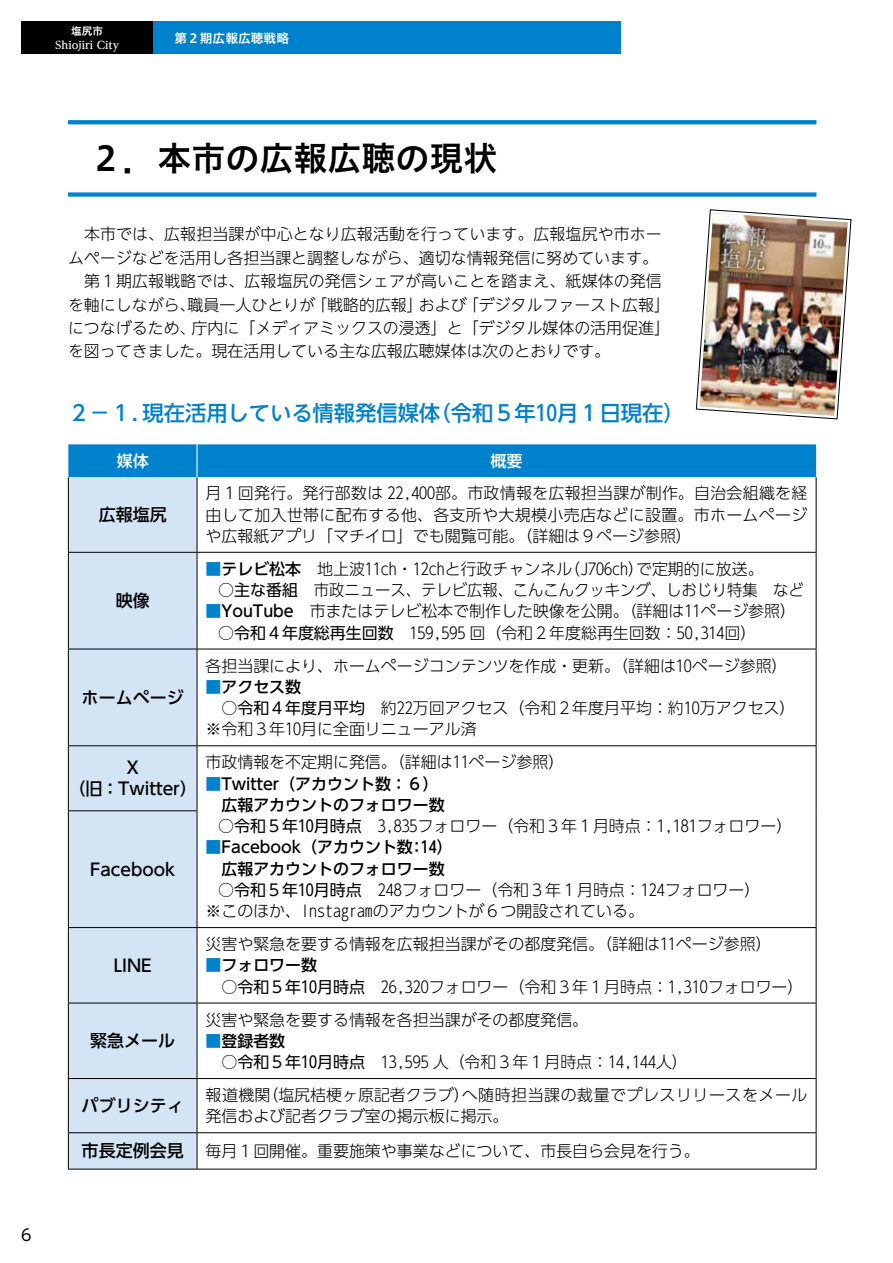
<style>
.page{position:relative;width:893px;height:1263px;background:#fff}
.page>*{position:absolute;margin:0;border:0;box-sizing:border-box;transform-origin:0 0}
.t1{font:34.05px "Hiragino UD Sans Std W6";color:#000}
.t2{font:500 21.3px "UD Shin Go NT Pro";color:#0081cc}
.t3{font:500 16.95px/21.3px "UD Shin Go Pro";color:#000;text-align:center}
.t4{font:300 15.9px/21.3px "UD Shin Go Pro";color:#000}
.t5{font:300 15.9px/23.4px "UD Shin Go NT Pro";color:#000}
.t6{font:500 15.9px/21.3px "UD Shin Go Pro";color:#000}
.t7{font:500 15.9px "UD Shin Go Pro";color:#fff}
.t8{font:15.9px "UD Shin Go NT Pro";color:#000}
.t9{font:12.75px "Hiragino UD Sans Std W6";color:#fff}
.t10{font:700 10.65px "UD Reimin Pro";color:#fff}
.t11{font:10.65px "Hiragino UD Sans Std W6";color:#fff}
.s1{color:#0081cc}
.s2{font-weight:500}
.s3{font-weight:400}
.s4{font-weight:300;color:#0081cc}
</style>
<div class="page">
<div style="left:153px;top:21px;width:468px;height:33px;background:#0081cc"></div>
<div style="left:21px;top:21px;width:132px;height:33px;background:#000"></div>
<div style="left:68px;top:444px;width:748px;height:33px;background:#0081cc"></div>
<div style="left:69px;top:477px;width:128px;height:692px;background:#d3e4f5"></div>
<svg style="left:197px;top:477px;width:619px;height:692px"></svg>
<hr style="left:196px;top:444px;width:2px;height:33px;background:#fff">
<hr style="left:68px;top:477px;width:1px;height:75px;background:#000">
<hr style="left:197px;top:477px;width:1px;height:75px;background:#000">
<hr style="left:816px;top:477px;width:1px;height:75px;background:#000">
<hr style="left:68px;top:552px;width:129px;height:1px;background:#000">
<hr style="left:68px;top:553px;width:1px;height:96px;background:#000">
<hr style="left:197px;top:552px;width:619px;height:1px;background:#000">
<hr style="left:197px;top:553px;width:1px;height:96px;background:#000">
<hr style="left:816px;top:553px;width:1px;height:96px;background:#000">
<hr style="left:68px;top:649px;width:129px;height:1px;background:#000">
<hr style="left:68px;top:649px;width:1px;height:96px;background:#000">
<hr style="left:197px;top:649px;width:619px;height:1px;background:#000">
<hr style="left:197px;top:649px;width:1px;height:96px;background:#000">
<hr style="left:816px;top:649px;width:1px;height:96px;background:#000">
<hr style="left:68px;top:745px;width:129px;height:1px;background:#000">
<hr style="left:68px;top:746px;width:1px;height:64px;background:#000">
<hr style="left:197px;top:745px;width:619px;height:1px;background:#000">
<hr style="left:197px;top:746px;width:1px;height:64px;background:#000">
<hr style="left:816px;top:746px;width:1px;height:65px;background:#000">
<hr style="left:816px;top:811px;width:1px;height:116px;background:#000">
<hr style="left:68px;top:810px;width:129px;height:1px;background:#000">
<hr style="left:68px;top:811px;width:1px;height:116px;background:#000">
<hr style="left:197px;top:811px;width:1px;height:116px;background:#000">
<hr style="left:68px;top:927px;width:129px;height:1px;background:#000">
<hr style="left:68px;top:928px;width:1px;height:75px;background:#000">
<hr style="left:197px;top:927px;width:619px;height:1px;background:#000">
<hr style="left:197px;top:928px;width:1px;height:75px;background:#000">
<hr style="left:816px;top:928px;width:1px;height:75px;background:#000">
<hr style="left:68px;top:1003px;width:129px;height:1px;background:#000">
<hr style="left:68px;top:1003px;width:1px;height:75px;background:#000">
<hr style="left:197px;top:1003px;width:619px;height:1px;background:#000">
<hr style="left:197px;top:1003px;width:1px;height:75px;background:#000">
<hr style="left:816px;top:1003px;width:1px;height:75px;background:#000">
<hr style="left:68px;top:1078px;width:129px;height:1px;background:#000">
<hr style="left:68px;top:1079px;width:1px;height:53px;background:#000">
<hr style="left:197px;top:1078px;width:619px;height:1px;background:#000">
<hr style="left:197px;top:1079px;width:1px;height:53px;background:#000">
<hr style="left:816px;top:1079px;width:1px;height:53px;background:#000">
<hr style="left:68px;top:1132px;width:129px;height:1px;background:#000">
<hr style="left:68px;top:1133px;width:1px;height:36px;background:#000">
<hr style="left:197px;top:1132px;width:619px;height:1px;background:#000">
<hr style="left:197px;top:1133px;width:1px;height:36px;background:#000">
<hr style="left:816px;top:1133px;width:1px;height:36px;background:#000">
<hr style="left:68px;top:1169px;width:129px;height:1px;background:#000">
<hr style="left:197px;top:1169px;width:619px;height:1px;background:#000">
<svg style="left:68px;top:120px;width:748px;height:4px;background:#0885cd"></svg>
<div style="left:68px;top:192px;width:748px;height:5px;background:#0081cc"></div>
<svg style="left:696px;top:209px;width:156px;height:211px"></svg>
<img style="left:700px;top:213px;width:148px;height:203px">
<p class="t11" style="left:71px;top:23px;width:33px">塩尻市</p>
<p class="t10" style="left:55px;top:36px;width:65px">Shiojiri City</p>
<p class="t9" style="left:174px;top:28px;width:116px">第２期広報広聴戦略</p>
<p class="t8" style="left:21px;top:1222px;width:12px">6</p>
<h1 class="t1" style="left:89px;top:132px;width:410px">２．本市の広報広聴の現状</h1>
<p class="t5" style="left:68px;top:222px;width:603px">　本市では、広報担当課が中心となり広報活動を行っています。広報塩尻や市ホームページなどを活用し各担当課と調整しながら、適切な情報発信に努めています。　第１期広報戦略では、広報塩尻の発信シェアが高いことを踏まえ、紙媒体の発信を軸にしながら、職員一人ひとりが「戦略的広報」および「デジタルファースト広報」につなげるため、庁内に「メディアミックスの浸透」と「デジタル媒体の活用促進」を図ってきました。現在活用している主な広報広聴媒体は次のとおりです。</p>
<h2 class="t2" style="left:68px;top:395px;width:618px">２－１．現在活用している情報発信媒体（令和５年１0月１日現在）</h2>
<p class="t7" style="left:117px;top:448px;width:33px">媒体</p>
<p class="t7" style="left:491px;top:448px;width:33px">概要</p>
<p class="t3" style="left:99px;top:503px;width:70px">広報塩尻</p>
<p class="t4" style="left:206px;top:482px;width:603px;text-align:justify">月１回発行。発行部数は２２,４００部。市政情報を広報担当課が制作。自治会組織を経由して加入世帯に配布する他、各支所や大規模小売店などに設置。市ホームページや広報紙アプリ「マチイロ」でも閲覧可能。（詳細は９ページ参照）</p>
<p class="t3" style="left:116px;top:589px;width:36px">映像</p>
<p class="t3" style="left:82px;top:686px;width:104px">ホームページ</p>
<p class="t4" style="left:206px;top:558px;width:560px"><span class="s1">■</span><span class="s2">テレビ松本　</span>地上波１１ｃｈ・１２ｃｈと行政チャンネル（Ｊ７０６ｃｈ）で定期的に放送。</p>
<p class="t4" style="left:218px;top:579px;width:587px">○<span class="s3">主な番組</span> 市政ニュース、テレビ広報、こんこんクッキング、しおじり特集　など</p>
<p class="t4" style="left:206px;top:600px;width:592px"><span class="s1">■</span><span class="s2">YouTube　</span>市またはテレビ松本で制作した映像を公開。（詳細は11 ページ参照）</p>
<p class="t4" style="left:218px;top:621px;width:540px">○<span class="s3">令和４年度総再生回数</span> 1 59,595 回（令和２年度総再生回数：５0 ,３１４回）</p>
<p class="t4" style="left:206px;top:654px;width:583px">各担当課により、ホームページコンテンツを作成・更新。（詳細は10ページ参照）</p>
<p class="t4" style="left:206px;top:675px;width:591px"><span class="s1">■</span><span class="s2">アクセス数<br></span>　○<span class="s3">令和４年度月平均</span>　約22万回アクセス（令和２年度月平均：約１０万アクセス）※令和３年１０月に全面リニューアル済</p>
<p class="t3" style="left:68px;top:756px;width:130px">X<br>（旧：Twitter）</p>
<p class="t4" style="left:206px;top:751px;width:360px">市政情報を不定期に発信。（詳細は11 ページ参照）</p>
<p class="t6" style="left:221px;top:772px;width:225px;text-indent:-16px"><span class="s4">■</span>Twitter（アカウント数：６）広報アカウントのフォロワー数</p>
<p class="t4" style="left:218px;top:815px;width:576px">○<span class="s3">令和５年１０月時点</span> 3,835フォロワー（令和３年１月時点：１,１８１フォロワー）</p>
<p class="t6" style="left:206px;top:836px;width:249px;text-align:center"><span class="s4">■</span>Facebook（アカウント数：１４）広報アカウントのフォロワー数</p>
<p class="t4" style="left:206px;top:878px;width:556px;text-indent:13px">○<span class="s3">令和５年１０月時点</span> 248フォロワー（令和３年１月時点：１２４フォロワー）※このほか、Ｉｎｓｔａｇｒａｍのアカウントが６つ開設されている。</p>
<p class="t3" style="left:90px;top:858px;width:87px">Facebook</p>
<p class="t3" style="left:114px;top:954px;width:39px">LINE</p>
<p class="t3" style="left:90px;top:1030px;width:87px">緊急メール</p>
<p class="t4" style="left:206px;top:933px;width:568px">災害や緊急を要する情報を広報担当課がその都度発信。（詳細は11 ページ参照）</p>
<p class="t4" style="left:206px;top:954px;width:599px"><span class="s1">■</span><span class="s2">フォロワー数<br></span>　○<span class="s3">令和５年１０月時点</span> 26,320フォロワー（令和３年１月時点：１,３１０フォロワー）</p>
<p class="t4" style="left:206px;top:1008px;width:384px">災害や緊急を要する情報を各担当課がその都度発信。</p>
<p class="t4" style="left:206px;top:1029px;width:484px"><span class="s1">■</span><span class="s2">登録者数<br></span>　○<span class="s3">令和５年１０月時点</span> 13,595 人（令和３年１月時点：１４,１４４人）</p>
<p class="t3" style="left:82px;top:1094px;width:104px">パブリシティ</p>
<p class="t4" style="left:206px;top:1084px;width:603px">報道機関（塩尻桔梗ヶ原記者クラブ）へ随時担当課の裁量でプレスリリースをメール発信および記者クラブ室の掲示板に掲示。</p>
<p class="t3" style="left:82px;top:1140px;width:104px">市長定例会見</p>
<p class="t4" style="left:206px;top:1140px;width:496px">毎月１回開催。重要施策や事業などについて、市長自ら会見を行う。</p>
</div>
